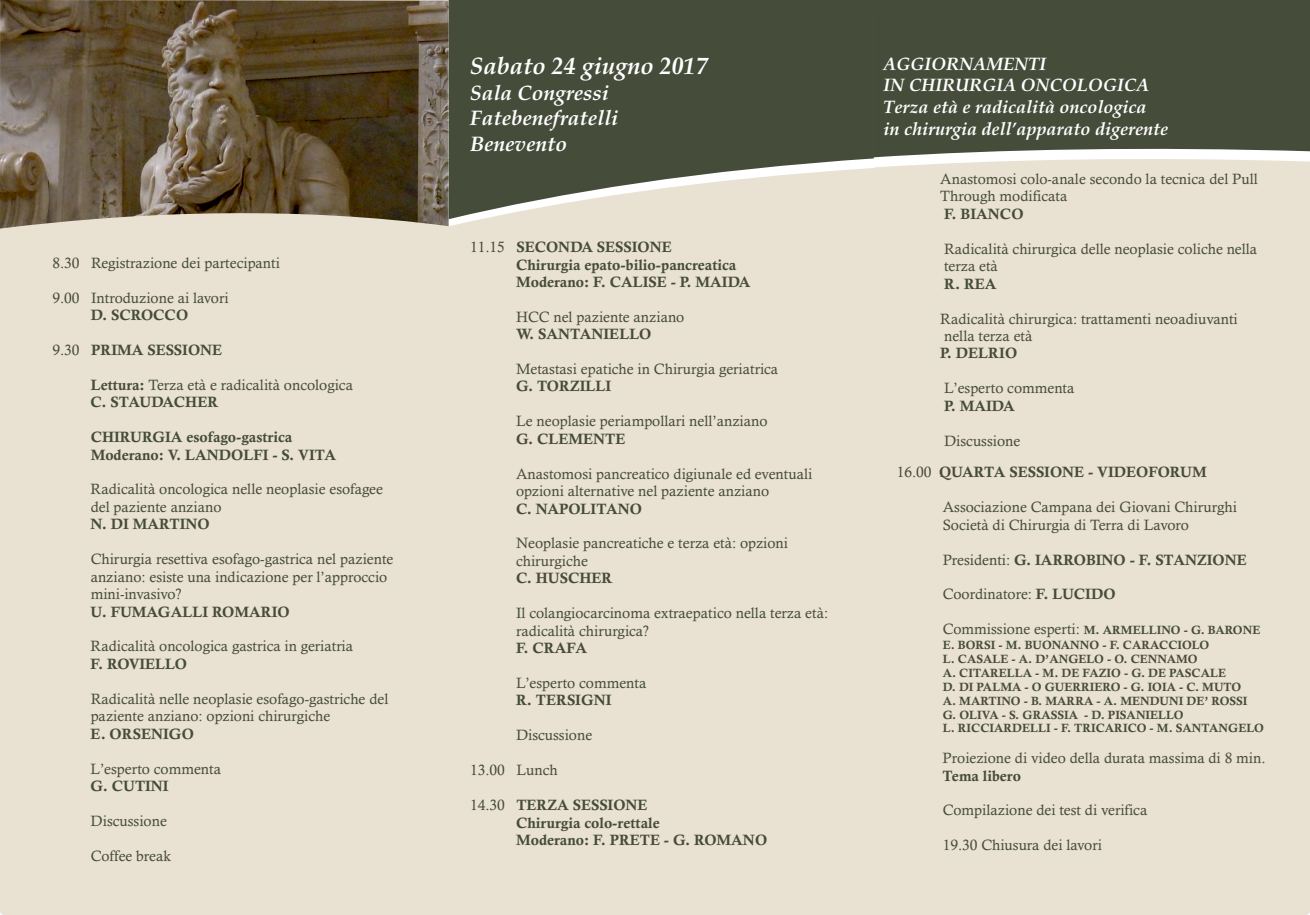
<style>
.page{position:relative;width:1310px;height:915px;background:#fff}
.page>*{position:absolute;margin:0;border:0;box-sizing:border-box;transform-origin:0 0}
.t1{font:italic 700 24px "Book Antiqua";color:#fff}
.t2{font:italic 700 21px/25.2px "Book Antiqua";color:#fff}
.t3{font:italic 700 18px/21.6px "Book Antiqua";color:#fff}
.t4{font:15px/17.5px "Calisto";color:#464c3a}
.t5{font:15px/17.4px "Calis MT Bol";color:#464c3a}
.t6{font:12px/14px "Calis MT Bol";color:#464c3a}
.s1{font-family:"Calisto"}
.s2{font-family:"Calis MT Bol"}
.s3{font-family:"Calisto";font-size:15px}
</style>
<div class="page">
<div style="left:0;top:0;width:1310px;height:914px;background:#e9e1d2;border-radius:4px"></div>
<svg style="left:449px;top:0;width:426px;height:219px;background:#626655"></svg>
<svg style="left:874px;top:157px;width:436px;height:10px"></svg>
<div style="left:873px;top:0;width:437px;height:157px;background:#464c3a"></div>
<img style="left:0;top:0;width:449px;height:228px">
<p class="t4" style="left:52px;top:255px;width:229px">8.30 Registrazione dei partecipanti</p>
<p class="t4" style="left:52px;top:290px;width:178px">9.00 Introduzione ai lavori</p>
<p class="t5" style="left:91px;top:307px;width:99px">D. SCROCCO</p>
<p class="t5" style="left:52px;top:342px;width:171px"><span class="s1">9.30</span> PRIMA SESSIONE</p>
<p class="t4" style="left:91px;top:377px;width:264px"><span class="s2">Lettura:</span> Terza età e radicalità oncologica</p>
<p class="t5" style="left:91px;top:429px;width:247px">CHIRURGIA esofago-gastrica<br>Moderano: V. LANDOLFI - S. VITA</p>
<p class="t4" style="left:91px;top:481px;width:294px">Radicalità oncologica nelle neoplasie esofagee del paziente anziano</p>
<p class="t5" style="left:91px;top:516px;width:121px">N. DI MARTINO</p>
<p class="t4" style="left:91px;top:551px;width:304px">Chirurgia resettiva esofago-gastrica nel paziente anziano: esiste una indicazione per l’approccio mini-invasivo?</p>
<p class="t5" style="left:91px;top:604px;width:201px">U. FUMAGALLI ROMARIO</p>
<p class="t4" style="left:91px;top:638px;width:264px">Radicalità oncologica gastrica in geriatria</p>
<p class="t5" style="left:91px;top:656px;width:98px">F. ROVIELLO</p>
<p class="t4" style="left:91px;top:691px;width:299px">Radicalità nelle neoplasie esofago-gastriche del paziente anziano: opzioni chirurgiche</p>
<p class="t5" style="left:91px;top:726px;width:105px">E. ORSENIGO</p>
<p class="t4" style="left:91px;top:760px;width:132px">L’esperto commenta</p>
<p class="t5" style="left:91px;top:778px;width:80px">G. CUTINI</p>
<p class="t4" style="left:91px;top:813px;width:78px">Discussione</p>
<p class="t4" style="left:91px;top:848px;width:82px">Coffee break</p>
<p class="t5" style="left:91px;top:394px;width:129px">C. STAUDACHER</p>
<h1 class="t1" style="left:470px;top:56px;width:239px">Sabato 24 giugno 2017</h1>
<h2 class="t2" style="left:470px;top:83px;width:149px">Sala Congressi<br>Fatebenefratelli<br>Benevento</h2>
<p class="t5" style="left:516px;top:239px;width:236px;text-indent:-46px"><span class="s1">11.15</span> SECONDA SESSIONE<br>Chirurgia epato-bilio-pancreatica<br>Moderano: F. CALISE - P. MAIDA</p>
<p class="t4" style="left:516px;top:309px;width:170px">HCC nel paziente anziano</p>
<p class="t5" style="left:516px;top:326px;width:137px">W. SANTANIELLO</p>
<p class="t4" style="left:516px;top:361px;width:264px">Metastasi epatiche in Chirurgia geriatrica</p>
<p class="t5" style="left:516px;top:379px;width:97px">G. TORZILLI</p>
<p class="t4" style="left:516px;top:413px;width:253px">Le neoplasie periampollari nell’anziano</p>
<p class="t5" style="left:516px;top:431px;width:111px">G. CLEMENTE</p>
<p class="t4" style="left:516px;top:466px;width:298px">Anastomosi pancreatico digiunale ed eventuali opzioni alternative nel paziente anziano</p>
<p class="t5" style="left:516px;top:501px;width:128px">C. NAPOLITANO</p>
<p class="t4" style="left:516px;top:535px;width:273px">Neoplasie pancreatiche e terza età: opzioni chirurgiche</p>
<p class="t5" style="left:516px;top:570px;width:98px">C. HUSCHER</p>
<p class="t4" style="left:516px;top:605px;width:314px">Il colangiocarcinoma extraepatico nella terza età: radicalità chirurgica?</p>
<p class="t5" style="left:516px;top:640px;width:73px">F. CRAFA</p>
<p class="t4" style="left:516px;top:675px;width:132px">L’esperto commenta</p>
<p class="t5" style="left:516px;top:692px;width:97px">R. TERSIGNI</p>
<p class="t4" style="left:516px;top:727px;width:78px">Discussione</p>
<p class="t4" style="left:470px;top:762px;width:89px">13.00 Lunch</p>
<p class="t5" style="left:516px;top:797px;width:253px;text-indent:-46px"><span class="s1">14.30</span> TERZA SESSIONE<br>Chirurgia colo-rettale<br>Moderano: F. PRETE - G. ROMANO</p>
<p class="t3" style="left:883px;top:55px;width:286px">AGGIORNAMENTI<br>IN CHIRURGIA ONCOLOGICA<br>Terza età e radicalità oncologica<br>in chirurgia dell’apparato digerente</p>
<p class="t4" style="left:940px;top:171px;width:319px">Anastomosi colo-anale secondo la tecnica del Pull<br>Through modificata</p>
<p class="t5" style="left:944px;top:206px;width:81px">F. BIANCO</p>
<p class="t4" style="left:944px;top:241px;width:315px">Radicalità chirurgica delle neoplasie coliche nella terza età</p>
<p class="t5" style="left:944px;top:276px;width:54px">R. REA</p>
<p class="t4" style="left:940px;top:311px;width:299px">Radicalità chirurgica: trattamenti neoadiuvanti nella terza età</p>
<p class="t5" style="left:940px;top:346px;width:78px">P. DELRIO</p>
<p class="t4" style="left:944px;top:380px;width:132px">L’esperto commenta</p>
<p class="t5" style="left:944px;top:398px;width:72px">P. MAIDA</p>
<p class="t4" style="left:944px;top:433px;width:78px">Discussione</p>
<p class="t5" style="left:897px;top:464px;width:311px"><span class="s1">16.00</span> QUARTA SESSIONE - VIDEOFORUM</p>
<p class="t4" style="left:942px;top:499px;width:296px">Associazione Campana dei Giovani Chirurghi<br>Società di Chirurgia di Terra di Lavoro</p>
<p class="t5" style="left:942px;top:552px;width:306px"><span class="s1">Presidenti:</span> G. IARROBINO - F. STANZIONE</p>
<p class="t4" style="left:942px;top:586px;width:174px">Coordinatore: <span class="s2">F. LUCIDO</span></p>
<p class="t6" style="left:942px;top:624px;width:323px"><span class="s3">Commissione esperti:</span> M. ARMELLINO - G. BARONE E. BORSI - M. BUONANNO - F. CARACCIOLO<br>L. CASALE - A. D’ANGELO - O. CENNAMO<br>A. CITARELLA - M. DE FAZIO - G. DE PASCALE<br>D. DI PALMA - O GUERRIERO - G. IOIA - C. MUTO<br>A. MARTINO - B. MARRA - A. MENDUNI DE’ ROSSI G. OLIVA - S. GRASSIA - D. PISANIELLO<br>L. RICCIARDELLI - F. TRICARICO - M. SANTANGELO</p>
<p class="t4" style="left:942px;top:750px;width:324px">Proiezione di video della durata massima di 8 min.</p>
<p class="t5" style="left:942px;top:767px;width:80px">Tema libero</p>
<p class="t4" style="left:942px;top:802px;width:206px">Compilazione dei test di verifica</p>
<p class="t4" style="left:942px;top:837px;width:161px">19.30 Chiusura dei lavori</p>
</div>
